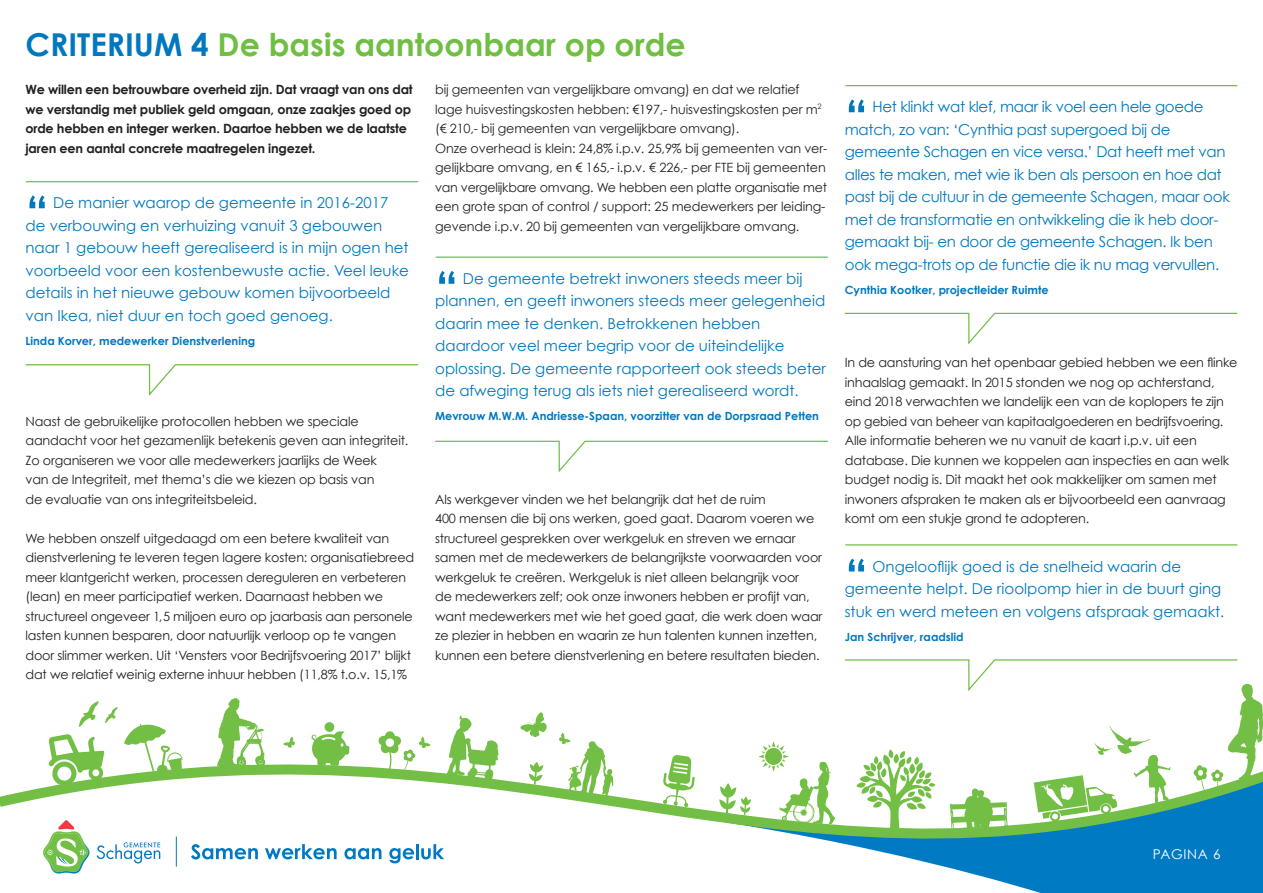
<style>
.page{position:relative;width:1263px;height:893px;background:#fff}
.page>*{position:absolute;margin:0;border:0;box-sizing:border-box;transform-origin:0 0}
.t1{font:700 31.5px "Century Gothic";color:#70be44}
.t2{font:15px/22.5px "Century Gothic";color:#0078bf}
.t3{font:15px/22.5px "Century Gothic";letter-spacing:-.02em;color:#0078bf}
.t4{font:13.5px "Century Gothic";letter-spacing:.05em;color:#fff}
.Bodycopy{font:12.75px/19.5px "Century Gothic";letter-spacing:-.015em;color:#231f20}
.Bodycopy-2{font:700 12.75px/19.5px "Century Gothic";letter-spacing:-.015em;color:#231f20}
.t5{font:700 11.25px "Century Gothic";color:#0078bf}
.s1{color:#0078bf}
</style>
<div class="page">
<svg style="left:0;top:698px;width:1263px;height:195px"></svg>
<svg style="left:310px;top:722px;width:39px;height:44px"></svg>
<svg style="left:559px;top:733px;width:54px;height:64px"></svg>
<svg style="left:124px;top:722px;width:59px;height:55px"></svg>
<svg style="left:49px;top:734px;width:55px;height:53px"></svg>
<svg style="left:719px;top:783px;width:32px;height:32px"></svg>
<svg style="left:529px;top:762px;width:14px;height:22px"></svg>
<svg style="left:447px;top:716px;width:52px;height:65px"></svg>
<svg style="left:663px;top:755px;width:32px;height:52px"></svg>
<svg style="left:191px;top:844px;width:67px;height:15px"></svg>
<svg style="left:265px;top:844px;width:72px;height:15px"></svg>
<svg style="left:344px;top:848px;width:37px;height:11px"></svg>
<svg style="left:389px;top:848px;width:25px;height:15px"></svg>
<hr style="left:416px;top:844px;width:3px;height:15px;background:#0079c2">
<svg style="left:421px;top:844px;width:23px;height:15px"></svg>
<svg style="left:176px;top:837px;width:1px;height:29px"></svg>
<svg style="left:97px;top:842px;width:63px;height:21px"></svg>
<svg style="left:43px;top:820px;width:46px;height:53px"></svg>
<svg style="left:29px;top:195px;width:16px;height:13px"></svg>
<svg style="left:849px;top:559px;width:15px;height:12px"></svg>
<svg style="left:849px;top:99px;width:15px;height:13px"></svg>
<svg style="left:439px;top:271px;width:15px;height:13px"></svg>
<svg style="left:25px;top:364px;width:394px;height:32px"></svg>
<svg style="left:843px;top:659px;width:420px;height:171px"></svg>
<svg style="left:844px;top:312px;width:394px;height:33px"></svg>
<svg style="left:435px;top:440px;width:393px;height:33px"></svg>
<hr style="left:26px;top:181px;width:392px;height:1px;background:#70be44">
<hr style="left:845px;top:544px;width:392px;height:1px;background:#70be44">
<hr style="left:436px;top:257px;width:392px;height:1px;background:#70be44">
<hr style="left:845px;top:85px;width:392px;height:1px;background:#70be44">
<p class="t1" style="left:26px;top:24px;width:662px"><span class="s1">CRITERIUM 4</span> De basis aantoonbaar op orde</p>
<p class="Bodycopy-2" style="left:26px;top:79px;width:389px">We willen een betrouwbare overheid zijn. Dat vraagt van ons dat we verstandig met publiek geld omgaan, onze zaakjes goed op orde hebben en integer werken. Daartoe hebben we de laatste jaren een aantal concrete maatregelen ingezet.</p>
<p class="t2" style="left:26px;top:191px;width:385px;text-indent:28px">De manier waarop de gemeente in 2016-2017 de verbouwing en verhuizing vanuit 3 gebouwen naar 1 gebouw heeft gerealiseerd is in mijn ogen het voorbeeld voor een kostenbewuste actie. Veel leuke details in het nieuwe gebouw komen bijvoorbeeld van Ikea, niet duur en toch goed genoeg.</p>
<p class="t5" style="left:26px;top:334px;width:231px">Linda Korver, medewerker Dienstverlening</p>
<p class="Bodycopy" style="left:26px;top:411px;width:384px">Naast de gebruikelijke protocollen hebben we speciale aandacht voor het gezamenlijk betekenis geven aan integriteit.<br>Zo organiseren we voor alle medewerkers jaarlijks de Week<br>van de Integriteit, met thema’s die we kiezen op basis van<br>de evaluatie van ons integriteitsbeleid.</p>
<p class="Bodycopy" style="left:26px;top:528px;width:390px">We hebben onszelf uitgedaagd om een betere kwaliteit van dienstverlening te leveren tegen lagere kosten: organisatiebreed meer klantgericht werken, processen dereguleren en verbeteren (lean) en meer participatief werken. Daarnaast hebben we structureel ongeveer 1,5 miljoen euro op jaarbasis aan personele lasten kunnen besparen, door natuurlijk verloop op te vangen door slimmer werken. Uit ‘Vensters voor Bedrijfsvoering 2017’ blijkt dat we relatief weinig externe inhuur hebben (11,8% t.o.v. 15,1%</p>
<p class="Bodycopy" style="left:435px;top:80px;width:388px">bij gemeenten van vergelijkbare omvang) en dat we relatief lage huisvestingskosten hebben: €197,- huisvestingskosten per m<sup>2 </sup>(€ 210,- bij gemeenten van vergelijkbare omvang).</p>
<p class="Bodycopy" style="left:435px;top:138px;width:394px">Onze overhead is klein: 24,8% i.p.v. 25,9% bij gemeenten van ver&shy;gelijkbare omvang, en € 165,- i.p.v. € 226,- per FTE bij gemeenten van vergelijkbare omvang. We hebben een platte organisatie met een grote span of control / support: 25 medewerkers per leiding&shy;gevende i.p.v. 20 bij gemeenten van vergelijkbare omvang.</p>
<p class="t2" style="left:435px;top:267px;width:392px;text-indent:28px">De gemeente betrekt inwoners steeds meer bij plannen, en geeft inwoners steeds meer gelegenheid daarin mee te denken. Betrokkenen hebben daardoor veel meer begrip voor de uiteindelijke oplossing. De gemeente rapporteert ook steeds beter de afweging terug als iets niet gerealiseerd wordt.</p>
<p class="t5" style="left:435px;top:409px;width:385px">Mevrouw M.W.M. Andriesse-Spaan, voorzitter van de Dorpsraad Petten</p>
<p class="Bodycopy" style="left:435px;top:489px;width:389px">Als werkgever vinden we het belangrijk dat het de ruim<br>400 mensen die bij ons werken, goed gaat. Daarom voeren we structureel gesprekken over werkgeluk en streven we ernaar samen met de medewerkers de belangrijkste voorwaarden voor werkgeluk te creëren. Werkgeluk is niet alleen belangrijk voor<br>de medewerkers zelf; ook onze inwoners hebben er profijt van, want medewerkers met wie het goed gaat, die werk doen waar ze plezier in hebben en waarin ze hun talenten kunnen inzetten, kunnen een betere dienstverlening en betere resultaten bieden.</p>
<p class="t3" style="left:845px;top:95px;width:386px;text-indent:28px">Het klinkt wat klef, maar ik voel een hele goede match, zo van: ‘Cynthia past supergoed bij de gemeente Schagen en vice versa.’ Dat heeft met van alles te maken, met wie ik ben als persoon en hoe dat past bij de cultuur in de gemeente Schagen, maar ook met de transformatie en ontwikkeling die ik heb door&shy;gemaakt bij- en door de gemeente Schagen. Ik ben ook mega-trots op de functie die ik nu mag vervullen.</p>
<p class="t5" style="left:845px;top:283px;width:205px">Cynthia Kootker, projectleider Ruimte</p>
<p class="Bodycopy" style="left:845px;top:353px;width:394px">In de aansturing van het openbaar gebied hebben we een flinke inhaalslag gemaakt. In 2015 stonden we nog op achterstand, eind 2018 verwachten we landelijk een van de koplopers te zijn op gebied van beheer van kapitaalgoederen en bedrijfsvoering.<br>Alle informatie beheren we nu vanuit de kaart i.p.v. uit een database. Die kunnen we koppelen aan inspecties en aan welk budget nodig is. Dit maakt het ook makkelijker om samen met inwoners afspraken te maken als er bijvoorbeeld een aanvraag komt om een stukje grond te adopteren.</p>
<p class="t2" style="left:845px;top:555px;width:381px;text-indent:28px">Ongelooflijk goed is de snelheid waarin de gemeente helpt. De rioolpomp hier in de buurt ging stuk en werd meteen en volgens afspraak gemaakt.</p>
<p class="t5" style="left:845px;top:629px;width:120px">Jan Schrijver, raadslid</p>
<p class="t4" style="left:1153px;top:846px;width:69px">PAGINA 6</p>
</div>
